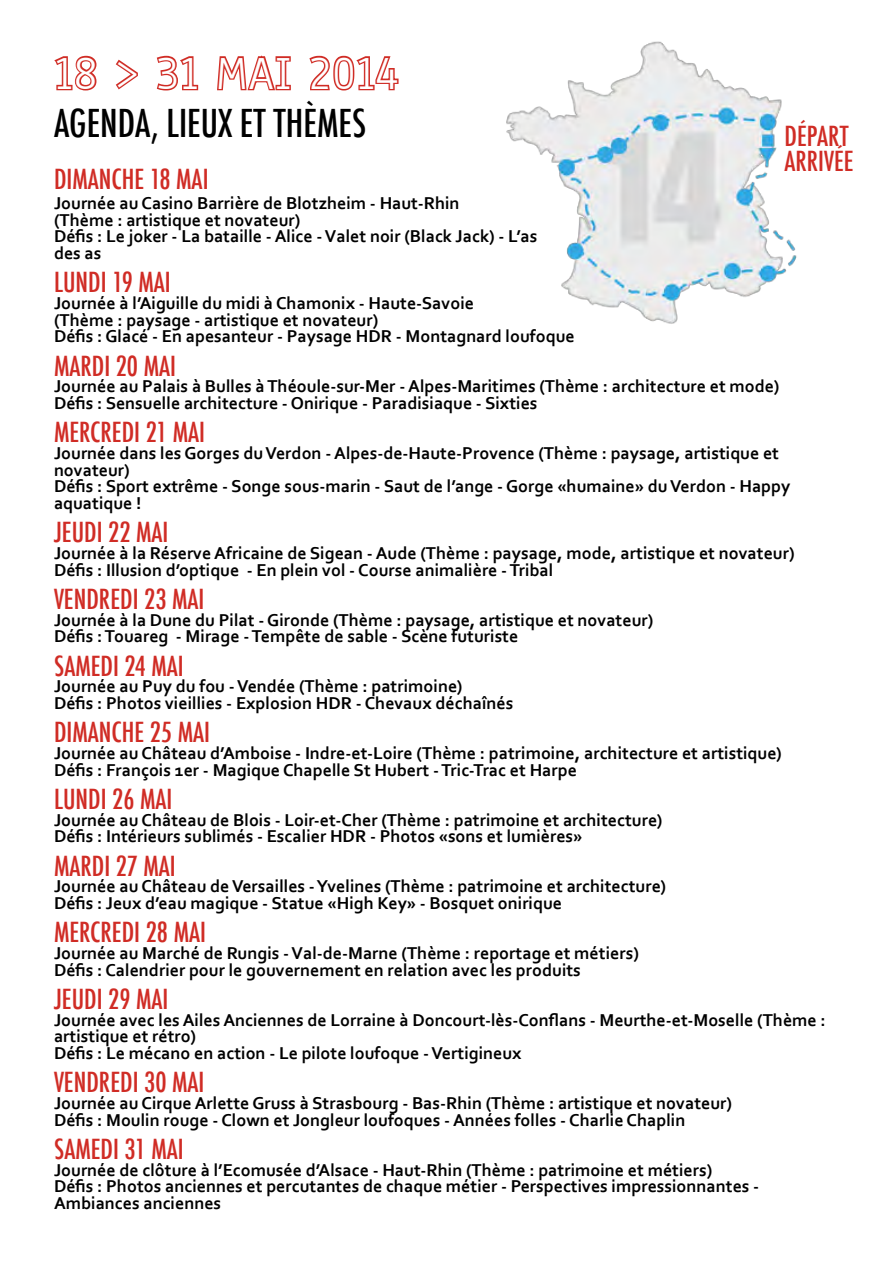
<style>
.page{position:relative;width:893px;height:1263px;background:#fff}
.page>*{position:absolute;margin:0;border:0;box-sizing:border-box;transform-origin:0 0}
.t1{font:49.5px "Anaheim";color:#fff}
.t2{font:500 condensed 37.5px "Futura";color:#000}
.t3{font:500 condensed 27px/25.5px "Futura";color:#d02c25}
.t4{font:700 18px/16.6px "Corbel";color:#000}
</style>
<div class="page">
<img style="left:506px;top:41px;width:291px;height:283px">
<svg style="left:54px;top:55px;width:43px;height:36px"></svg>
<svg style="left:115px;top:59px;width:23px;height:31px"></svg>
<svg style="left:156px;top:55px;width:43px;height:36px"></svg>
<svg style="left:217px;top:55px;width:74px;height:36px"></svg>
<svg style="left:309px;top:55px;width:90px;height:36px"></svg>
<h1 class="t1" style="left:54px;top:41px;width:347px">18 &gt; 31 MAI 2014</h1>
<h2 class="t2" style="left:54px;top:100px;width:127px">AGEN DA, LIEUX</h2>
<h2 class="t2" style="left:240px;top:100px;width:112px">ET THÈMES</h2>
<h3 class="t3" style="left:54px;top:167px;width:46px">DI MANCHE</h3>
<h3 class="t3" style="left:150px;top:167px;width:51px">18 MAI</h3>
<p class="t4" style="left:54px;top:194px;width:485px">Journée au Casino Barrière de Blotzheim - Haut-Rhin<br>(Thème : artistique et novateur)<br>Défis : Le joker - La bataille - Alice - Valet noir (Black Jack) - L’as des as</p>
<h3 class="t3" style="left:54px;top:270px;width:109px">LUNDI 19 MAI</h3>
<p class="t4" style="left:54px;top:294px;width:522px">Journée à l’Aiguille du midi à Chamonix - Haute-Savoie<br>(Thème : paysage - artistique et novateur)<br>Défis : Glacé - En apesanteur - Paysage HDR - Montagnard loufoque</p>
<h3 class="t3" style="left:54px;top:353px;width:114px">MARDI 20 MAI</h3>
<p class="t4" style="left:54px;top:378px;width:727px">Journée au Palais à Bulles à Théoule-sur-Mer - Alpes-Maritimes (Thème : architecture et mode)<br>Défis : Sensuelle architecture - Onirique - Paradisiaque - Sixties</p>
<h3 class="t3" style="left:54px;top:420px;width:12px">MERCRE</h3>
<h3 class="t3" style="left:122px;top:420px;width:76px">DI 21 MAI</h3>
<p class="t4" style="left:54px;top:444px;width:738px">Journée dans les Gorges du Verdon - Alpes-de-Haute-Provence (Thème : paysage, artistique et novateur)<br>Défis : Sport extrême - Songe sous-marin - Saut de l’ange - Gorge «humaine» du Verdon - Happy aquatique !</p>
<h3 class="t3" style="left:54px;top:520px;width:107px">JEUDI 22 MAI</h3>
<p class="t4" style="left:54px;top:544px;width:742px">Journée à la Réserve Africaine de Sigean - Aude (Thème : paysage, mode, artistique et novateur)<br>Défis : Illusion d’optique - En plein vol - Course animalière - Tribal</p>
<h3 class="t3" style="left:54px;top:586px;width:143px">VENDREDI 23 MAI</h3>
<p class="t4" style="left:54px;top:611px;width:601px">Journée à la Dune du Pilat - Gironde (Thème : paysage, artistique et novateur)<br>Défis : Touareg - Mirage - Tempête de sable - Scène futuriste</p>
<h3 class="t3" style="left:54px;top:653px;width:122px">SAMEDI 24 MAI</h3>
<p class="t4" style="left:54px;top:678px;width:461px">Journée au Puy du fou - Vendée (Thème : patrimoine)<br>Défis : Photos vieillies - Explosion HDR - Chevaux déchaînés</p>
<h3 class="t3" style="left:54px;top:720px;width:46px">DI MANCHE</h3>
<h3 class="t3" style="left:150px;top:720px;width:52px">25 MAI</h3>
<p class="t4" style="left:54px;top:744px;width:729px">Journée au Château d’Amboise - Indre-et-Loire (Thème : patrimoine, architecture et artistique)<br>Défis : François 1er - Magique Chapelle St Hubert - Tric-Trac et Harpe</p>
<h3 class="t3" style="left:54px;top:786px;width:111px">LUN DI 26 MAI</h3>
<p class="t4" style="left:54px;top:811px;width:610px">Journée au Château de Blois - Loir-et-Cher (Thème : patrimoine et architecture)<br>Défis : Intérieurs sublimés - Escalier HDR - Photos «sons et lumières»</p>
<h3 class="t3" style="left:54px;top:853px;width:114px">MARDI 27 MAI</h3>
<p class="t4" style="left:54px;top:877px;width:613px">Journée au Château de Versailles - Yvelines (Thème : patrimoine et architecture)<br>Défis : Jeux d’eau magique - Statue «High Key» - Bosquet onirique</p>
<h3 class="t3" style="left:54px;top:920px;width:12px">MERCRE</h3>
<h3 class="t3" style="left:122px;top:920px;width:77px">DI 28 MAI</h3>
<p class="t4" style="left:54px;top:944px;width:586px">Journée au Marché de Rungis - Val-de-Marne (Thème : reportage et métiers)<br>Défis : Calendrier pour le gouvernement en relation avec les produits</p>
<h3 class="t3" style="left:54px;top:986px;width:107px">JEUDI 29 MAI</h3>
<p class="t4" style="left:54px;top:1011px;width:773px">Journée avec les Ailes Anciennes de Lorraine à Doncourt-lès-Conflans - Meurthe-et-Moselle (Thème : artistique et rétro)<br>Défis : Le mécano en action - Le pilote loufoque - Vertigineux</p>
<h3 class="t3" style="left:54px;top:1070px;width:143px">VENDREDI 30 MAI</h3>
<p class="t4" style="left:54px;top:1094px;width:679px">Journée au Cirque Arlette Gruss à Strasbourg - Bas-Rhin (Thème : artistique et novateur)<br>Défis : Moulin rouge - Clown et Jongleur loufoques - Années folles - Charlie Chaplin</p>
<h3 class="t3" style="left:54px;top:1136px;width:122px">SAMEDI 31 MAI</h3>
<p class="t4" style="left:54px;top:1161px;width:707px">Journée de clôture à l’Ecomusée d’Alsace - Haut-Rhin (Thème : patrimoine et métiers)<br>Défis : Photos anciennes et percutantes de chaque métier - Perspectives impressionnantes -<br>Ambiances anciennes</p>
<h3 class="t3" style="left:784px;top:123px;width:68px">DÉPART<br>ARRIVÉE</h3>
</div>
